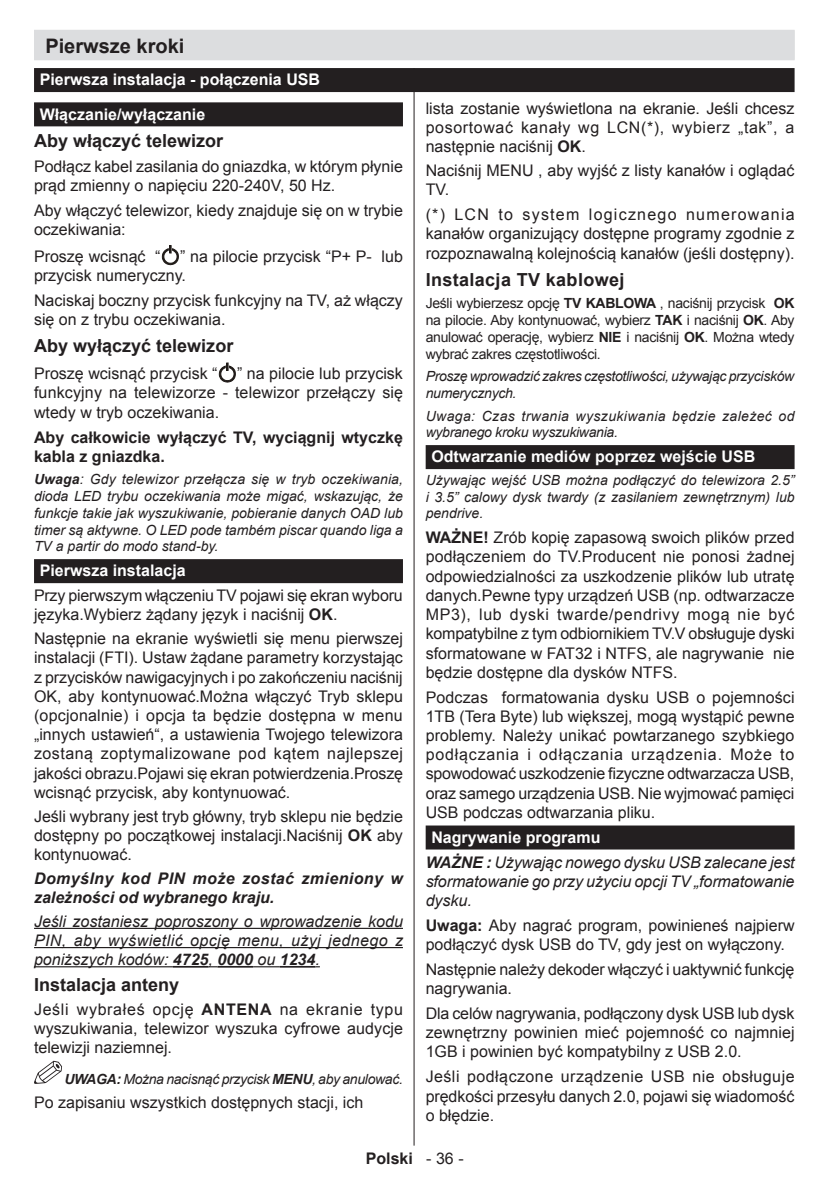
<style>
.page{position:relative;width:840px;height:1191px;background:#fff}
.page>*{position:absolute;margin:0;border:0;box-sizing:border-box;transform-origin:0 0}
.t1{font:700 20px "Arial";color:#231f20}
.Subhead_1{font:700 18px "Arial";color:#231f20}
.Subhead_1-2{font:700 18px "Arial";letter-spacing:.02em;color:#231f20}
.Body_text{font:16px/19.2px "Arial";color:#231f20;text-align:justify}
.Body_text-2{font:italic 16px/19.2px "Arial";color:#231f20;text-align:justify}
.Heading_Siyah_Goster{font:700 16px "Arial";color:#fff}
.Body_text-3{font:700 16px/19.2px "Arial";color:#231f20}
.Body_text_bold{font:italic 700 16px/19.2px "Arial";letter-spacing:.025em;color:#231f20}
.Body_text_note{font:italic 14px/16.8px "Arial";color:#231f20;text-align:justify}
.Body_text_note-2{font:14px/16.8px "Arial";letter-spacing:-.02em;color:#231f20;text-align:justify}
.Body_text_note-3{font:italic 14px/16.8px "Arial";letter-spacing:-.025em;color:#231f20}
.Body_text_note-4{font:italic 14px/16.8px "Arial";letter-spacing:.03em;color:#231f20}
.s1{font-weight:700}
.s2{font-weight:400}
</style>
<div class="page">
<div style="left:34px;top:30px;width:760px;height:30px;background:#dcdddf"></div>
<hr style="left:413px;top:68px;width:1px;height:1077px;background:#231f20">
<div style="left:34px;top:102px;width:369px;height:24px;background:#231f20"></div>
<div style="left:34px;top:559px;width:369px;height:24px;background:#231f20"></div>
<hr style="left:34px;top:927px;width:369px;height:2px;background:#231f20">
<hr style="left:34px;top:947px;width:369px;height:1px;background:#231f20">
<hr style="left:34px;top:966px;width:139px;height:1px;background:#231f20">
<hr style="left:173px;top:966px;width:35px;height:1px;background:#231f20">
<hr style="left:217px;top:966px;width:36px;height:1px;background:#231f20">
<svg style="left:253px;top:966px;width:27px;height:1px"></svg>
<hr style="left:280px;top:966px;width:35px;height:1px;background:#231f20">
<svg style="left:162px;top:245px;width:17px;height:20px"></svg>
<svg style="left:219px;top:363px;width:16px;height:19px"></svg>
<svg style="left:34px;top:1060px;width:28px;height:23px"></svg>
<div style="left:425px;top:445px;width:369px;height:24px;background:#231f20"></div>
<div style="left:425px;top:825px;width:369px;height:24px;background:#231f20"></div>
<div style="left:34px;top:68px;width:760px;height:24px;background:#231f20"></div>
<p class="t1" style="left:45px;top:33px;width:140px">Pierwsze kroki</p>
<p class="Heading_Siyah_Goster" style="left:40px;top:69px;width:282px">Pierwsza instalacja - połączenia USB</p>
<p class="Heading_Siyah_Goster" style="left:40px;top:103px;width:167px">Włączanie/wyłączanie</p>
<p class="Subhead_1" style="left:34px;top:128px;width:191px">Aby włączyć telewizor</p>
<p class="Body_text" style="left:34px;top:157px;width:370px">Podłącz kabel zasilania do gniazdka, w którym płynie prąd zmienny o napięciu 220-240V, 50 Hz.</p>
<p class="Body_text" style="left:34px;top:201px;width:370px">Aby włączyć telewizor, kiedy znajduje się on w trybie oczekiwania:</p>
<p class="Body_text" style="left:34px;top:247px;width:370px">Proszę wcisnąć “ ” na pilocie przycisk “P+ P- lub przycisk numeryczny.</p>
<p class="Body_text" style="left:34px;top:291px;width:370px">Naciskaj boczny przycisk funkcyjny na TV, aż włączy się on z trybu oczekiwania.</p>
<p class="Subhead_1" style="left:34px;top:334px;width:201px">Aby wyłączyć telewizor</p>
<p class="Body_text" style="left:34px;top:364px;width:370px">Proszę wcisnąć przycisk “ ” na pilocie lub przycisk funkcyjny na telewizorze - telewizor przełączy się wtedy w tryb oczekiwania.</p>
<p class="Body_text-3" style="left:34px;top:428px;width:370px">Aby całkowicie wyłączyć TV, wyciągnij wtyczkę kabla z gniazdka.</p>
<p class="Body_text_note" style="left:34px;top:471px;width:370px"><span class="s1">Uwaga</span>: Gdy telewizor przełącza się w tryb oczekiwania, dioda LED trybu oczekiwania może migać, wskazując, że funkcje takie jak wyszukiwanie, pobieranie danych OAD lub timer są aktywne. O LED pode também piscar quando liga a TV a partir do modo stand-by.</p>
<p class="Heading_Siyah_Goster" style="left:40px;top:560px;width:147px">Pierwsza instalacja</p>
<p class="Body_text" style="left:34px;top:586px;width:370px">Przy pierwszym włączeniu TV pojawi się ekran wyboru języka.Wybierz żądany język i naciśnij <span class="s1">OK</span>.</p>
<p class="Body_text" style="left:34px;top:629px;width:370px">Następnie na ekranie wyświetli się menu pierwszej instalacji (FTI). Ustaw żądane parametry korzystając z przycisków nawigacyjnych i po zakończeniu naciśnij OK, aby kontynuować.Można włączyć Tryb sklepu (opcjonalnie) i opcja ta będzie dostępna w menu „innych ustawień“, a ustawienia Twojego telewizora zostaną zoptymalizowane pod kątem najlepszej jakości obrazu.Pojawi się ekran potwierdzenia.Proszę wcisnąć przycisk, aby kontynuować.</p>
<p class="Body_text" style="left:34px;top:806px;width:370px">Jeśli wybrany jest tryb główny, tryb sklepu nie będzie dostępny po początkowej instalacji.Naciśnij <span class="s1">OK</span> aby kontynuować.</p>
<p class="Body_text_bold" style="left:34px;top:869px;width:370px">Domyślny kod PIN może zostać zmieniony w zależności od wybranego kraju.</p>
<p class="Body_text-2" style="left:34px;top:911px;width:370px">Jeśli zostaniesz poproszony o wprowadzenie kodu PIN, aby wyświetlić opcję menu, użyj jednego z poniższych kodów: <span class="s1">4725</span>, <span class="s1">0000</span> ou <span class="s1">1234</span>.</p>
<p class="Subhead_1" style="left:34px;top:973px;width:147px">Instalacja anteny</p>
<p class="Body_text" style="left:34px;top:1000px;width:370px">Jeśli wybrałeś opcję <span class="s1">ANTENA</span> na ekranie typu wyszukiwania, telewizor wyszuka cyfrowe audycje telewizji naziemnej.</p>
<p class="Body_text_note-3" style="left:64px;top:1071px;width:340px"><span class="s1">UWAGA:</span> Można nacisnąć przycisk <span class="s1">MENU</span>, aby anulować.</p>
<p class="Body_text" style="left:34px;top:1092px;width:331px">Po zapisaniu wszystkich dostępnych stacji, ich</p>
<p class="Body_text" style="left:425px;top:99px;width:370px">lista zostanie wyświetlona na ekranie. Jeśli chcesz posortować kanały wg LCN(*), wybierz „tak”, a następnie naciśnij <span class="s1">OK</span>.</p>
<p class="Body_text" style="left:425px;top:161px;width:370px">Naciśnij MENU , aby wyjść z listy kanałów i oglądać<br>TV.</p>
<p class="Body_text" style="left:425px;top:205px;width:370px">(*) LCN to system logicznego numerowania kanałów organizujący dostępne programy zgodnie z rozpoznawalną kolejnością kanałów (jeśli dostępny).</p>
<p class="Subhead_1-2" style="left:425px;top:268px;width:200px">Instalacja TV kablowej</p>
<p class="Body_text_note-2" style="left:425px;top:295px;width:370px">Jeśli wybierzesz opcję <span class="s1">TV KABLOWA</span> , naciśnij przycisk <span class="s1">OK </span>na pilocie. Aby kontynuować, wybierz <span class="s1">TAK</span> i naciśnij <span class="s1">OK</span>. Aby anulować operację, wybierz <span class="s1">NIE</span> i naciśnij <span class="s1">OK</span>. Można wtedy wybrać zakres częstotliwości.</p>
<p class="Body_text_note-3" style="left:425px;top:368px;width:370px">Proszę wprowadzić zakres częstotliwości, używając przycisków numerycznych.</p>
<p class="Body_text_note-4" style="left:425px;top:407px;width:370px">Uwaga: Czas trwania wyszukiwania będzie zależeć od wybranego kroku wyszukiwania.</p>
<p class="Heading_Siyah_Goster" style="left:431px;top:446px;width:325px">Odtwarzanie mediów poprzez wejście USB</p>
<p class="Body_text_note" style="left:425px;top:471px;width:370px">Używając wejść USB można podłączyć do telewizora 2.5” i 3.5” calowy dysk twardy (z zasilaniem zewnętrznym) lub pendrive.</p>
<p class="Body_text" style="left:425px;top:528px;width:370px"><span class="s1">WAŻNE!</span> Zrób kopię zapasową swoich plików przed podłączeniem do TV.Producent nie ponosi żadnej odpowiedzialności za uszkodzenie plików lub utratę danych.Pewne typy urządzeń USB (np. odtwarzacze MP3), lub dyski twarde/pendrivy mogą nie być kompatybilne z tym odbiornikiem TV.V obsługuje dyski sformatowane w FAT32 i NTFS, ale nagrywanie nie będzie dostępne dla dysków NTFS.</p>
<p class="Body_text" style="left:425px;top:687px;width:370px">Podczas formatowania dysku USB o pojemności 1TB (Tera Byte) lub większej, mogą wystąpić pewne problemy. Należy unikać powtarzanego szybkiego podłączania i odłączania urządzenia. Może to spowodować uszkodzenie fizyczne odtwarzacza USB, oraz samego urządzenia USB. Nie wyjmować pamięci USB podczas odtwarzania pliku.</p>
<p class="Heading_Siyah_Goster" style="left:431px;top:826px;width:170px">Nagrywanie programu</p>
<p class="Body_text-2" style="left:425px;top:852px;width:370px"><span class="s1">WAŻNE :</span> Używając nowego dysku USB zalecane jest sformatowanie go przy użyciu opcji TV „formatowanie dysku.</p>
<p class="Body_text" style="left:425px;top:915px;width:370px"><span class="s1">Uwaga:</span> Aby nagrać program, powinieneś najpierw podłączyć dysk USB do TV, gdy jest on wyłączony.</p>
<p class="Body_text" style="left:425px;top:960px;width:370px">Następnie należy dekoder włączyć i uaktywnić funkcję nagrywania.</p>
<p class="Body_text" style="left:425px;top:1004px;width:370px">Dla celów nagrywania, podłączony dysk USB lub dysk zewnętrzny powinien mieć pojemność co najmniej 1GB i powinien być kompatybilny z USB 2.0.</p>
<p class="Body_text" style="left:425px;top:1067px;width:370px">Jeśli podłączone urządzenie USB nie obsługuje prędkości przesyłu danych 2.0, pojawi się wiadomość o błędzie.</p>
<p class="Body_text-3" style="left:365px;top:1149px;width:99px">Polski <span class="s2">- 36 -</span></p>
</div>
